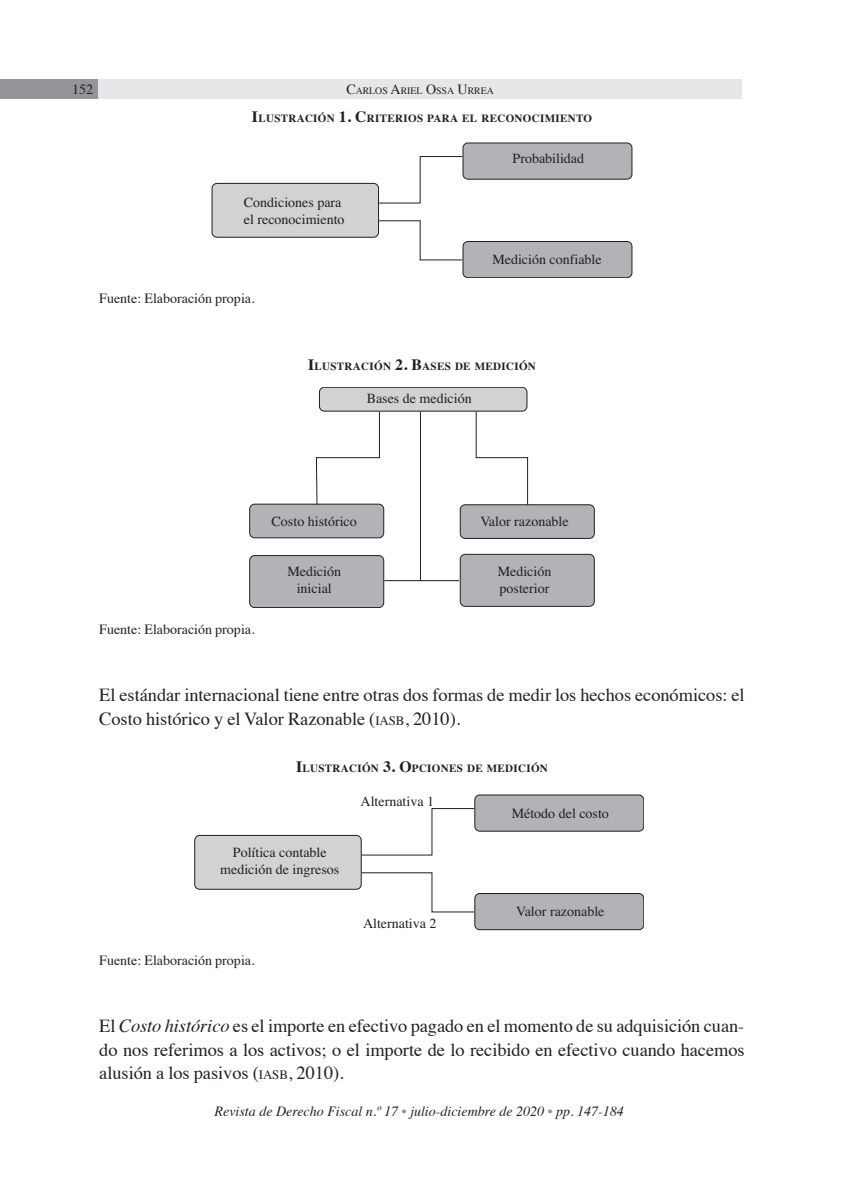
<style>
.page{position:relative;width:844px;height:1191px;background:#fff}
.page>*{position:absolute;margin:0;border:0;box-sizing:border-box;transform-origin:0 0}
.t1{font:18.38px/23.6px "Times";letter-spacing:-.005em;color:#231f20}
.t2{font:14px/16.8px "Times";color:#231f20}
.t3{font:italic 14px "Times";color:#231f20}
.t4{font:700 11.03px "Times";letter-spacing:.03em;color:#231f20}
.t5{font:9.8px "Times";color:#231f20}
.s1{font-size:14px}
.s2{font-size:15.75px}
.s3{font-size:12.78px}
.s4{font-style:italic}
.s5{font-style:normal;color:#939598}
</style>
<div class="page">
<div style="left:0;top:79px;width:98px;height:20px;background:#939598"></div>
<div style="left:98px;top:79px;width:643px;height:20px;background:#e6e7e9"></div>
<div style="left:212px;top:183px;width:166px;height:54px;background:#d1d2d4;border-radius:5px"></div>
<div style="left:212px;top:183px;width:166px;height:54px;border:1px solid #231f20;border-radius:5px"></div>
<div style="left:463px;top:143px;width:168px;height:36px;background:#b2b3b7;border-radius:5px"></div>
<div style="left:462px;top:143px;width:170px;height:36px;border:1px solid #231f20;border-radius:5px"></div>
<div style="left:463px;top:241px;width:168px;height:37px;background:#b2b3b7;border-radius:5px"></div>
<div style="left:462px;top:241px;width:170px;height:37px;border:1px solid #231f20;border-radius:5px"></div>
<svg style="left:378px;top:156px;width:84px;height:104px"></svg>
<div style="left:319px;top:387px;width:208px;height:24px;background:#d1d2d4;border-radius:5px"></div>
<div style="left:319px;top:387px;width:208px;height:24px;border:1px solid #231f20;border-radius:5px"></div>
<div style="left:249px;top:504px;width:134px;height:34px;background:#b2b3b7;border-radius:5px"></div>
<div style="left:249px;top:504px;width:135px;height:34px;border:1px solid #231f20;border-radius:5px"></div>
<div style="left:249px;top:555px;width:134px;height:52px;background:#b2b3b7;border-radius:5px"></div>
<div style="left:249px;top:555px;width:135px;height:53px;border:1px solid #231f20;border-radius:5px"></div>
<svg style="left:316px;top:411px;width:278px;height:196px"></svg>
<div style="left:195px;top:835px;width:166px;height:54px;background:#d1d2d4;border-radius:5px"></div>
<div style="left:194px;top:835px;width:167px;height:54px;border:1px solid #231f20;border-radius:5px"></div>
<div style="left:474px;top:795px;width:169px;height:36px;background:#b2b3b7;border-radius:5px"></div>
<div style="left:474px;top:794px;width:169px;height:37px;border:1px solid #231f20;border-radius:5px"></div>
<div style="left:474px;top:893px;width:169px;height:36px;background:#b2b3b7;border-radius:5px"></div>
<div style="left:474px;top:893px;width:169px;height:37px;border:1px solid #231f20;border-radius:5px"></div>
<svg style="left:361px;top:808px;width:113px;height:104px"></svg>
<p class="t2" style="left:72px;top:80px;width:22px">152</p>
<p class="t5" style="left:346px;top:82px;width:149px"><span class="s1">C</span>ARLOS <span class="s1">A</span>RIEL <span class="s1">O</span>SSA <span class="s1">U</span>RREA</p>
<p class="t4" style="left:252px;top:108px;width:341px"><span class="s2">I</span>LUSTRACIÓN <span class="s2">1. C</span>RITERIOS PARA EL RECONOCIMIENTO</p>
<p class="t2" style="left:244px;top:193px;width:102px">Condiciones para el reconocimiento</p>
<p class="t2" style="left:512px;top:149px;width:73px">Probabilidad</p>
<p class="t2" style="left:492px;top:249px;width:111px">Medición confiable</p>
<p class="t2" style="left:99px;top:289px;width:157px">Fuente: Elaboración propia.</p>
<p class="t4" style="left:308px;top:356px;width:229px"><span class="s2">I</span>LUSTRACIÓN <span class="s2">2. B</span>ASES DE MEDICIÓN</p>
<p class="t2" style="left:366px;top:388px;width:106px">Bases de medición</p>
<p class="t2" style="left:99px;top:619px;width:157px">Fuente: Elaboración propia.</p>
<p class="t2" style="left:271px;top:512px;width:87px">Costo histórico</p>
<p class="t2" style="left:480px;top:512px;width:90px">Valor razonable</p>
<p class="t2" style="left:497px;top:561px;width:55px">Medición posterior</p>
<p class="t2" style="left:287px;top:561px;width:55px;text-align:center">Medición inicial</p>
<h1 class="t1" style="left:99px;top:681px;width:646px">El estándar internacional tiene entre otras dos formas de medir los hechos económicos: el<br>Costo histórico y el Valor Razonable (<span class="s3">IASB</span>, 2010).</h1>
<p class="t4" style="left:296px;top:757px;width:253px"><span class="s2">I</span>LUSTRACIÓN <span class="s2">3. O</span>PCIONES DE MEDICIÓN</p>
<p class="t2" style="left:220px;top:842px;width:120px;text-align:center">Política contable medición de ingresos</p>
<p class="t2" style="left:99px;top:950px;width:157px">Fuente: Elaboración propia.</p>
<p class="t2" style="left:360px;top:791px;width:75px">Alternativa 1</p>
<p class="t2" style="left:363px;top:913px;width:75px">Alternativa 2</p>
<p class="t2" style="left:511px;top:804px;width:99px">Método del costo</p>
<p class="t2" style="left:516px;top:902px;width:90px">Valor razonable</p>
<h1 class="t1" style="left:99px;top:1012px;width:646px;text-align:justify">El <span class="s4">Costo histórico</span> es el importe en efectivo pagado en el momento de su adquisición cuan&shy;do nos referimos a los activos; o el importe de lo recibido en efectivo cuando hacemos alusión a los pasivos (<span class="s3">IASB</span>, 2010).</h1>
<p class="t3" style="left:214px;top:1099px;width:410px">Revista de Derecho Fiscal n.º 17 <span class="s5">•</span> julio-diciembre de 2020 <span class="s5">•</span> pp. 147-184</p>
</div>
